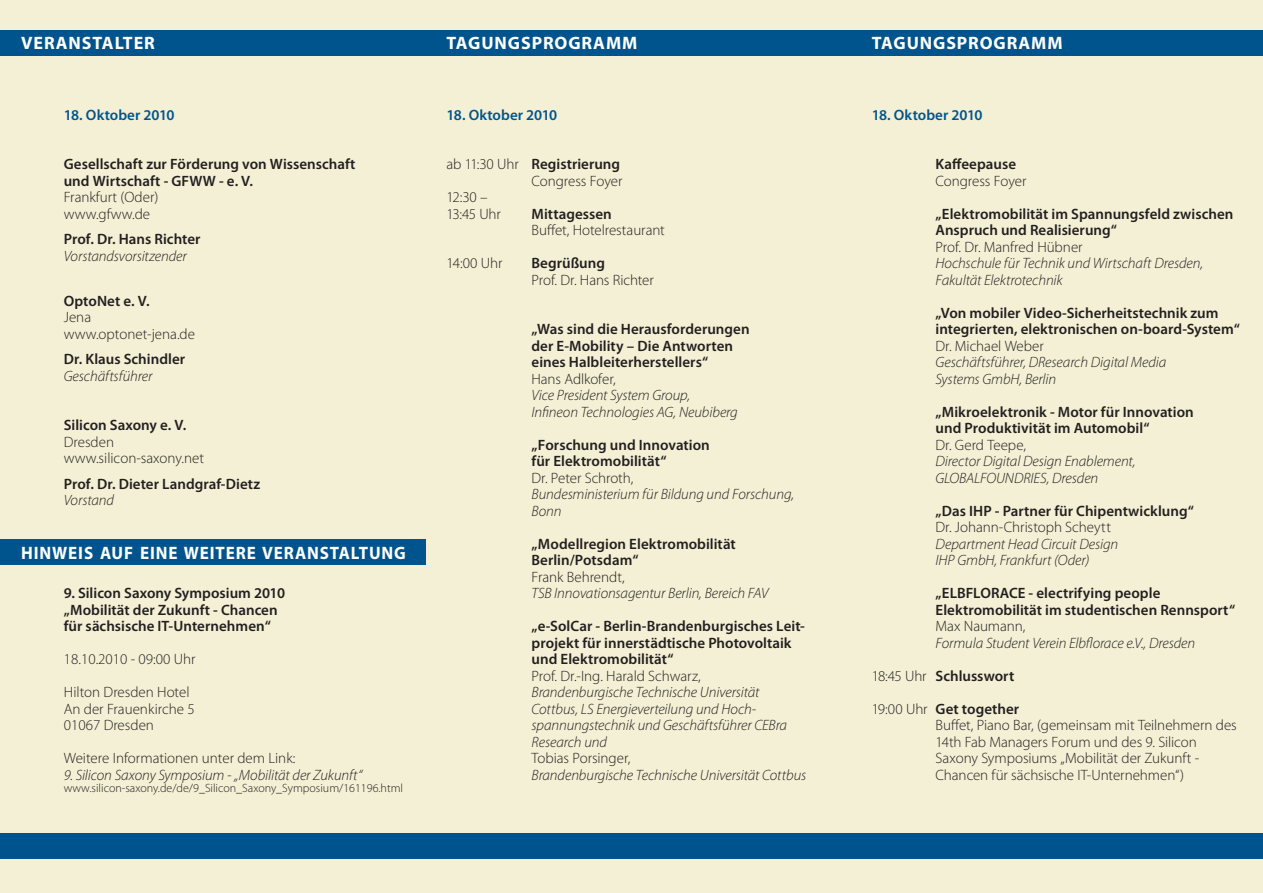
<style>
.page{position:relative;width:1263px;height:893px;background:#f3f0d5}
.page>*{position:absolute;margin:0;border:0;box-sizing:border-box;transform-origin:0 0}
.t1{font:700 18px "Myriad Pro";letter-spacing:.05em;color:#fff}
.t2{font:700 18px "Myriad Pro";letter-spacing:.05em;color:#fff;scale:.95 1}
.t3{font:600 15px/16.5px "Myriad Pro";color:#231f20}
.t4{font:italic 300 15px/16.5px "Myriad Pro";letter-spacing:-.005em;color:#231f20}
.t5{font:300 15px/16.5px "Myriad Pro";letter-spacing:-.005em;color:#231f20}
.t6{font:600 15px "Myriad Pro";color:#00548e}
.t7{font:300 12px "Myriad Pro";color:#231f20}
.s1{font-weight:300}
.s2{font-weight:600}
</style>
<div class="page">
<div style="left:0;top:539px;width:425px;height:26px;background:#00548e"></div>
<div style="left:0;top:30px;width:1263px;height:25px;background:#00548e"></div>
<div style="left:0;top:833px;width:1263px;height:26px;background:#00548e"></div>
<p class="t1" style="left:21px;top:31px;width:135px">VERANSTALTER</p>
<p class="t1" style="left:446px;top:31px;width:192px">TAGUNGSPROGRAMM</p>
<p class="t1" style="left:872px;top:31px;width:192px">TAGUNGSPROGRAMM</p>
<p class="t6" style="left:64px;top:105px;width:112px">18. Oktober 2010</p>
<p class="t3" style="left:64px;top:156px;width:293px">Gesellschaft zur Förderung von Wissenschaft und Wirtschaft - GFWW - e. V.</p>
<p class="t5" style="left:64px;top:189px;width:96px">Frankfurt (Oder) www.gfww.de</p>
<p class="t3" style="left:64px;top:231px;width:138px">Prof. Dr. Hans Richter</p>
<p class="t4" style="left:64px;top:247px;width:124px">Vorstandsvorsitzender</p>
<p class="t3" style="left:64px;top:292px;width:87px">OptoNet e. V.</p>
<p class="t5" style="left:64px;top:309px;width:133px">Jena www.optonet-jena.de</p>
<p class="t3" style="left:64px;top:351px;width:123px">Dr. Klaus Schindler</p>
<p class="t4" style="left:64px;top:367px;width:90px">Geschäftsführer</p>
<p class="t3" style="left:64px;top:417px;width:124px">Silicon Saxony e. V.</p>
<p class="t5" style="left:64px;top:433px;width:142px">Dresden www.silicon-saxony.net</p>
<p class="t3" style="left:64px;top:475px;width:198px">Prof. Dr. Dieter Landgraf-Dietz</p>
<p class="t4" style="left:64px;top:492px;width:52px">Vorstand</p>
<p class="t2" style="left:21px;top:541px;width:406px">HINWEIS AUF EINE WEITERE VERANSTALTUNG</p>
<p class="t3" style="left:64px;top:585px;width:223px">9. Silicon Saxony Symposium 2010 „Mobilität der Zukunft - Chancen für sächsische IT-Unternehmen“</p>
<p class="t5" style="left:64px;top:651px;width:133px">18.10.2010 - 09:00 Uhr</p>
<p class="t5" style="left:64px;top:684px;width:132px">Hilton Dresden Hotel<br>An der Frauenkirche 5<br>01067 Dresden</p>
<p class="t5" style="left:64px;top:750px;width:233px">Weitere Informationen unter dem Link:</p>
<p class="t4" style="left:64px;top:766px;width:300px">9. Silicon Saxony Symposium - „Mobilität der Zukunft“</p>
<p class="t7" style="left:64px;top:781px;width:341px">www.silicon-saxony.de/de/9_Silicon_Saxony_Symposium/161196.html</p>
<p class="t6" style="left:446px;top:105px;width:112px">18. Oktober 2010</p>
<p class="t3" style="left:446px;top:156px;width:175px"><span class="s1">ab 11:30 Uhr</span> Registrierung</p>
<p class="t5" style="left:531px;top:172px;width:92px">Congress Foyer</p>
<p class="t5" style="left:446px;top:189px;width:43px">12:30 –</p>
<p class="t5" style="left:446px;top:205px;width:56px">13:45 Uhr</p>
<p class="t3" style="left:531px;top:205px;width:82px">Mittagessen</p>
<p class="t5" style="left:531px;top:222px;width:135px">Buffet, Hotelrestaurant</p>
<p class="t5" style="left:446px;top:255px;width:57px">14:00 Uhr</p>
<p class="t3" style="left:531px;top:255px;width:75px">Begrüßung</p>
<p class="t5" style="left:531px;top:271px;width:124px">Prof. Dr. Hans Richter</p>
<p class="t3" style="left:531px;top:321px;width:220px">„Was sind die Herausforderungen der E-Mobility – Die Antworten eines Halbleiterherstellers“</p>
<p class="t5" style="left:531px;top:370px;width:86px">Hans Adlkofer,</p>
<p class="t4" style="left:531px;top:387px;width:208px">Vice President System Group,<br>Infineon Technologies AG, Neubiberg</p>
<p class="t3" style="left:531px;top:436px;width:180px">„Forschung und Innovation für Elektromobilität“</p>
<p class="t5" style="left:531px;top:469px;width:103px">Dr. Peter Schroth,</p>
<p class="t4" style="left:531px;top:486px;width:264px">Bundesministerium für Bildung und Forschung,<br>Bonn</p>
<p class="t3" style="left:531px;top:535px;width:206px">„Modellregion Elektromobilität<br>Berlin/Potsdam“</p>
<p class="t5" style="left:531px;top:568px;width:95px">Frank Behrendt,</p>
<p class="t4" style="left:531px;top:585px;width:238px">TSB Innovationsagentur Berlin, Bereich FAV</p>
<p class="t3" style="left:531px;top:618px;width:275px">„e-SolCar - Berlin-Brandenburgisches Leit&shy;projekt für innerstädtische Photovoltaik und Elektromobilität“</p>
<p class="t5" style="left:531px;top:667px;width:171px">Prof. Dr.-Ing. Harald Schwarz,</p>
<p class="t4" style="left:531px;top:684px;width:257px">Brandenburgische Technische Universität Cottbus, LS Energieverteilung und Hoch&shy;spannungstechnik und Geschäftsführer CEBra Research und</p>
<p class="t5" style="left:531px;top:750px;width:100px">Tobias Porsinger,</p>
<p class="t4" style="left:531px;top:766px;width:276px">Brandenburgische Technische Universität Cottbus</p>
<p class="t6" style="left:872px;top:105px;width:112px">18. Oktober 2010</p>
<p class="t3" style="left:935px;top:156px;width:82px">Kaffeepause</p>
<p class="t5" style="left:935px;top:172px;width:92px">Congress Foyer</p>
<p class="t3" style="left:935px;top:205px;width:299px">„Elektromobilität im Spannungsfeld zwischen<br>Anspruch und Realisierung“</p>
<p class="t5" style="left:935px;top:238px;width:149px">Prof. Dr. Manfred Hübner</p>
<p class="t4" style="left:935px;top:255px;width:269px">Hochschule für Technik und Wirtschaft Dresden,<br>Fakultät Elektrotechnik</p>
<p class="t3" style="left:935px;top:304px;width:306px">„Von mobiler Video-Sicherheitstechnik zum integrierten, elektronischen on-board-System“</p>
<p class="t5" style="left:935px;top:337px;width:110px">Dr. Michael Weber</p>
<p class="t4" style="left:935px;top:354px;width:232px">Geschäftsführer, DResearch Digital Media<br>Systems GmbH, Berlin</p>
<p class="t3" style="left:935px;top:403px;width:260px">„Mikroelektronik - Motor für Innovation und Produktivität im Automobil“</p>
<p class="t5" style="left:935px;top:436px;width:92px">Dr. Gerd Teepe,</p>
<p class="t4" style="left:935px;top:453px;width:201px">Director Digital Design Enablement,<br>GLOBALFOUNDRIES, Dresden</p>
<p class="t3" style="left:935px;top:502px;width:260px">„Das IHP - Partner für Chipentwicklung“</p>
<p class="t5" style="left:935px;top:519px;width:177px">Dr. Johann-Christoph Scheytt</p>
<p class="t4" style="left:935px;top:535px;width:184px">Department Head Circuit Design<br>IHP GmbH, Frankfurt (Oder)</p>
<p class="t3" style="left:935px;top:585px;width:301px">„ELBFLORACE - electrifying people<br>Elektromobilität im studentischen Rennsport“</p>
<p class="t5" style="left:935px;top:618px;width:91px">Max Naumann,</p>
<p class="t4" style="left:935px;top:634px;width:261px">Formula Student Verein Elbflorace e.V., Dresden</p>
<p class="t3" style="left:872px;top:667px;width:144px"><span class="s1">18:45 Uhr</span> Schlusswort</p>
<p class="t5" style="left:935px;top:700px;width:303px;text-indent:-64px">19:00 Uhr <span class="s2">Get together<br></span>Buffet, Piano Bar, (gemeinsam mit Teilnehmern des 14th Fab Managers Forum und des 9. Silicon Saxony Symposiums „Mobilität der Zukunft - Chancen für sächsische IT-Unternehmen“)</p>
</div>
